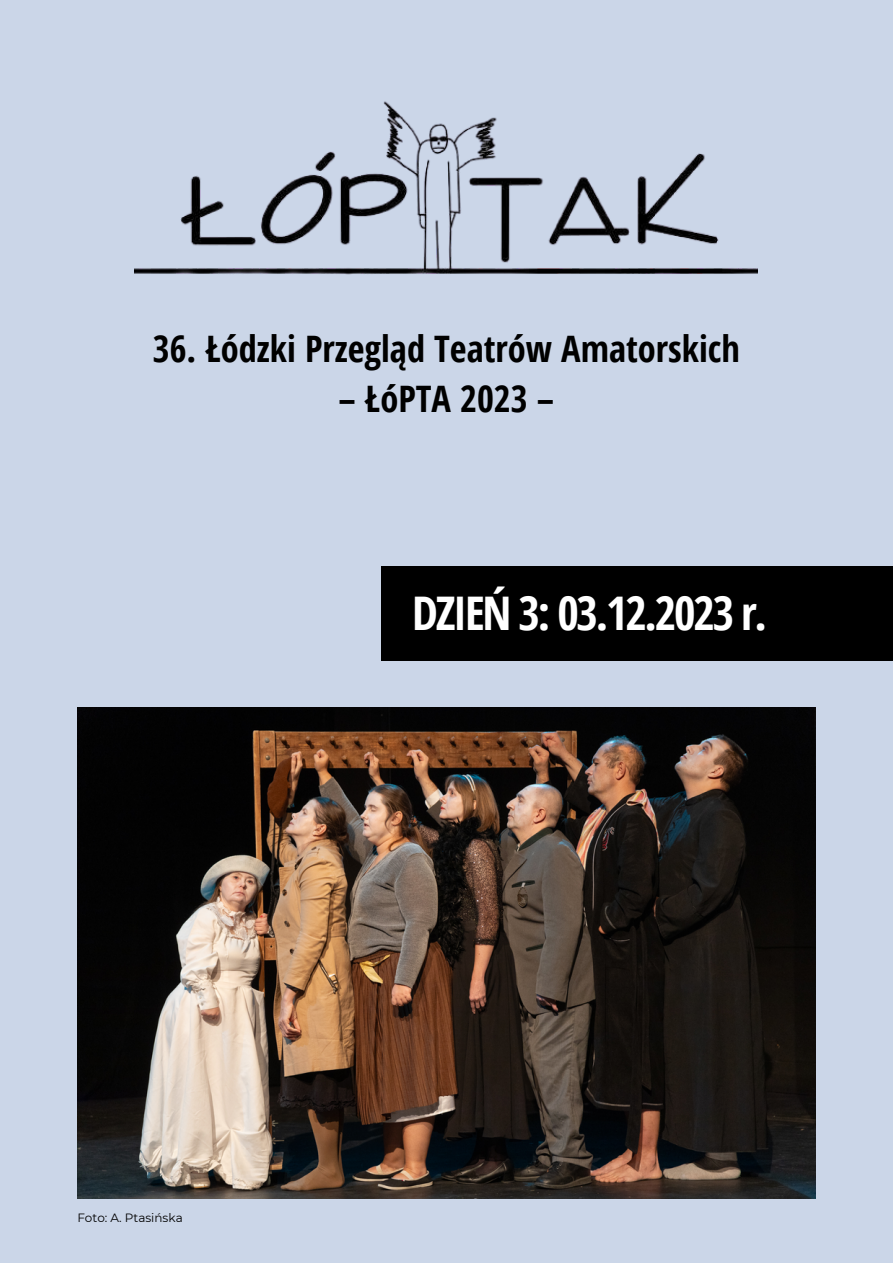
<style>
.page{position:relative;width:893px;height:1264px;background:#fff}
.page>*{position:absolute;margin:0;border:0;box-sizing:border-box;transform-origin:0 0}
.t1{font:700 46.35px "Open Sans Condensed";letter-spacing:-.045em;color:#fff}
.t2{font:700 36.45px "Open Sans Condensed";color:#000}
.t3{font:12px "Montserrat";color:#000}
</style>
<div class="page">
<div style="left:0;top:0;width:892px;height:1262px;background:#cbd6e8"></div>
<img style="left:135px;top:101px;width:622px;height:174px">
<div style="left:381px;top:566px;width:511px;height:95px;background:#000"></div>
<img style="left:77px;top:707px;width:738px;height:491px">
<p class="t2" style="left:153px;top:323px;width:588px">36. Łódzki Przegląd Teatrów Amatorskich</p>
<p class="t2" style="left:338px;top:373px;width:217px">– ŁóPTA 2023 –</p>
<p class="t3" style="left:77px;top:1210px;width:107px">Foto: A. Ptasińska</p>
<p class="t1" style="left:412px;top:580px;width:356px">DZIEŃ 3: 03.12.2023 r.</p>
</div>
